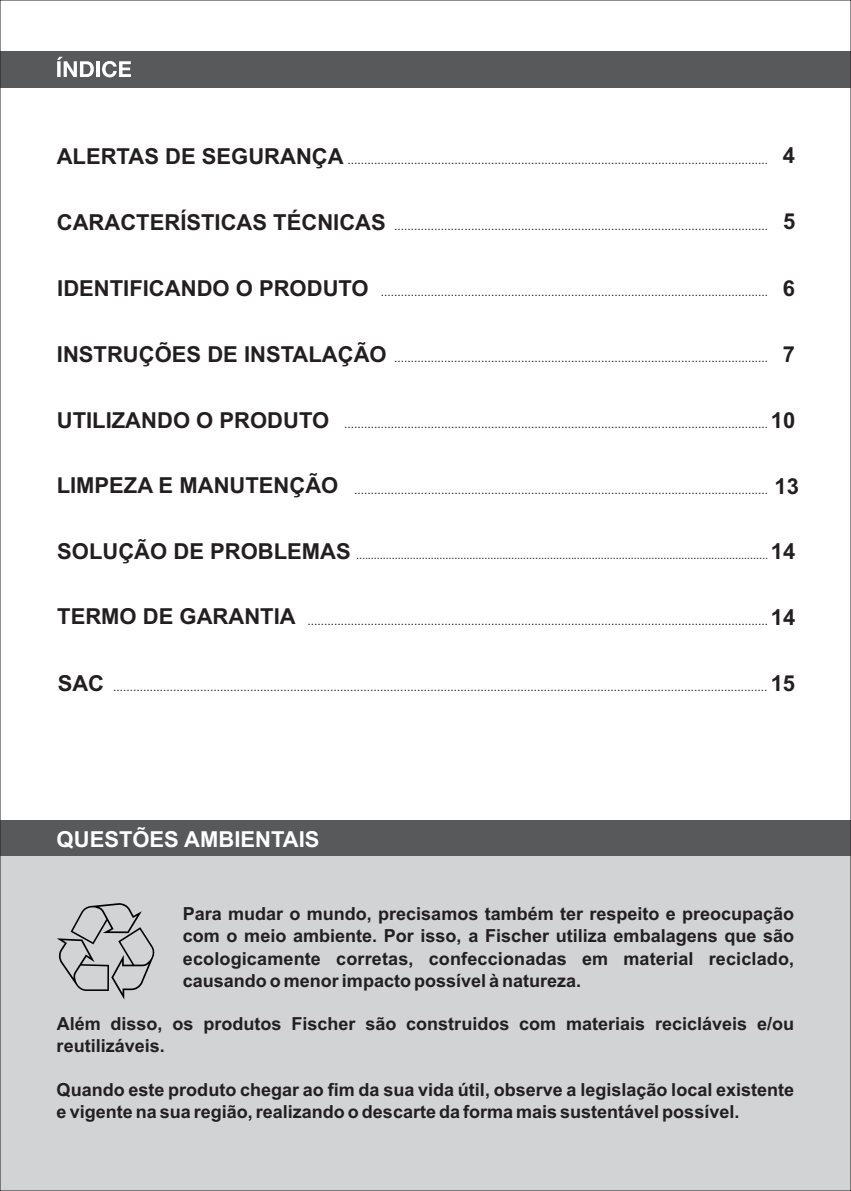
<style>
.page{position:relative;width:851px;height:1191px;background:#fff}
.page>*{position:absolute;margin:0;border:0;box-sizing:border-box;transform-origin:0 0}
.t1{font:700 22px "Arial";color:#231f20}
.t2{font:700 22px "Arial";color:#fff}
.t3{font:700 18px/22.2px "Arial";color:#231f20}
.t4{font:12px "Arial";color:#231f20}
.t5{font:12px "Arial";color:#231f20;scale:.89 1}
.s1{font-weight:700;font-size:22px}
</style>
<div class="page">
<div style="left:0;top:51px;width:850px;height:36px;background:#58595b"></div>
<svg style="left:57px;top:57px;width:37px;height:20px"></svg>
<hr style="left:96px;top:61px;width:4px;height:16px;background:#fff">
<svg style="left:102px;top:61px;width:29px;height:16px"></svg>
<div style="left:0;top:821px;width:850px;height:36px;background:#58595b"></div>
<div style="left:0;top:857px;width:850px;height:334px;background:#d1d3d4"></div>
<svg style="left:57px;top:903px;width:98px;height:96px"></svg>
<h1 class="t1" style="left:57px;top:148px;width:288px">ALERTAS DE SEGURANÇA</h1>
<p class="t4" style="left:347px;top:155px;width:422px">..............................................................................................................................</p>
<h1 class="t1" style="left:782px;top:147px;width:14px">4</h1>
<h1 class="t1" style="left:57px;top:214px;width:330px">CARACTERÍSTICAS TÉCNICAS</h1>
<p class="t4" style="left:394px;top:221px;width:375px">................................................................................................................</p>
<h1 class="t1" style="left:783px;top:213px;width:14px">5</h1>
<h1 class="t1" style="left:57px;top:280px;width:313px">IDENTIFICANDO O PRODUTO</h1>
<p class="t4" style="left:381px;top:287px;width:388px">....................................................................................................................</p>
<h1 class="t1" style="left:782px;top:280px;width:14px">6</h1>
<h1 class="t1" style="left:57px;top:346px;width:331px">INSTRUÇÕES DE INSTALAÇÃO</h1>
<p class="t4" style="left:394px;top:353px;width:375px">................................................................................................................</p>
<h1 class="t1" style="left:782px;top:346px;width:14px">7</h1>
<h1 class="t1" style="left:57px;top:412px;width:274px">UTILIZANDO O PRODUTO</h1>
<h1 class="t1" style="left:770px;top:412px;width:26px">10</h1>
<p class="t4" style="left:344px;top:419px;width:425px">...............................................................................................................................</p>
<h1 class="t1" style="left:57px;top:477px;width:283px">LIMPEZA E MANUTENÇÃO</h1>
<p class="t4" style="left:354px;top:485px;width:415px">............................................................................................................................</p>
<h1 class="t1" style="left:774px;top:478px;width:26px">13</h1>
<p class="t5" style="left:57px;top:550px;width:830px"><span class="s1">SOLUÇÃO DE PROBLEMAS</span> .......................................................................................................................................... <span class="s1">14</span></p>
<h1 class="t1" style="left:57px;top:608px;width:240px">TERMO DE GARANTIA</h1>
<h1 class="t1" style="left:770px;top:608px;width:26px">14</h1>
<p class="t4" style="left:307px;top:616px;width:462px">..........................................................................................................................................</p>
<h1 class="t1" style="left:58px;top:675px;width:48px">SAC</h1>
<h1 class="t1" style="left:770px;top:674px;width:26px">15</h1>
<p class="t4" style="left:113px;top:682px;width:655px">....................................................................................................................................................................................................</p>
<h1 class="t2" style="left:57px;top:831px;width:264px">QUESTÕES AMBIENTAIS</h1>
<p class="t3" style="left:183px;top:904px;width:612px;text-align:justify">Para mudar o mundo, precisamos também ter respeito e preocupação com o meio ambiente. Por isso, a Fischer utiliza embalagens que são ecologicamente corretas, confeccionadas em material reciclado, causando o menor impacto possível à natureza.</p>
<h2 class="t3" style="left:57px;top:1014px;width:739px">Além disso, os produtos Fischer são construidos com materiais recicláveis e/ou reutilizáveis.</h2>
<h2 class="t3" style="left:57px;top:1080px;width:739px">Quando este produto chegar ao fim da sua vida útil, observe a legislação local existente e vigente na sua região, realizando o descarte da forma mais sustentável possível.</h2>
</div>
